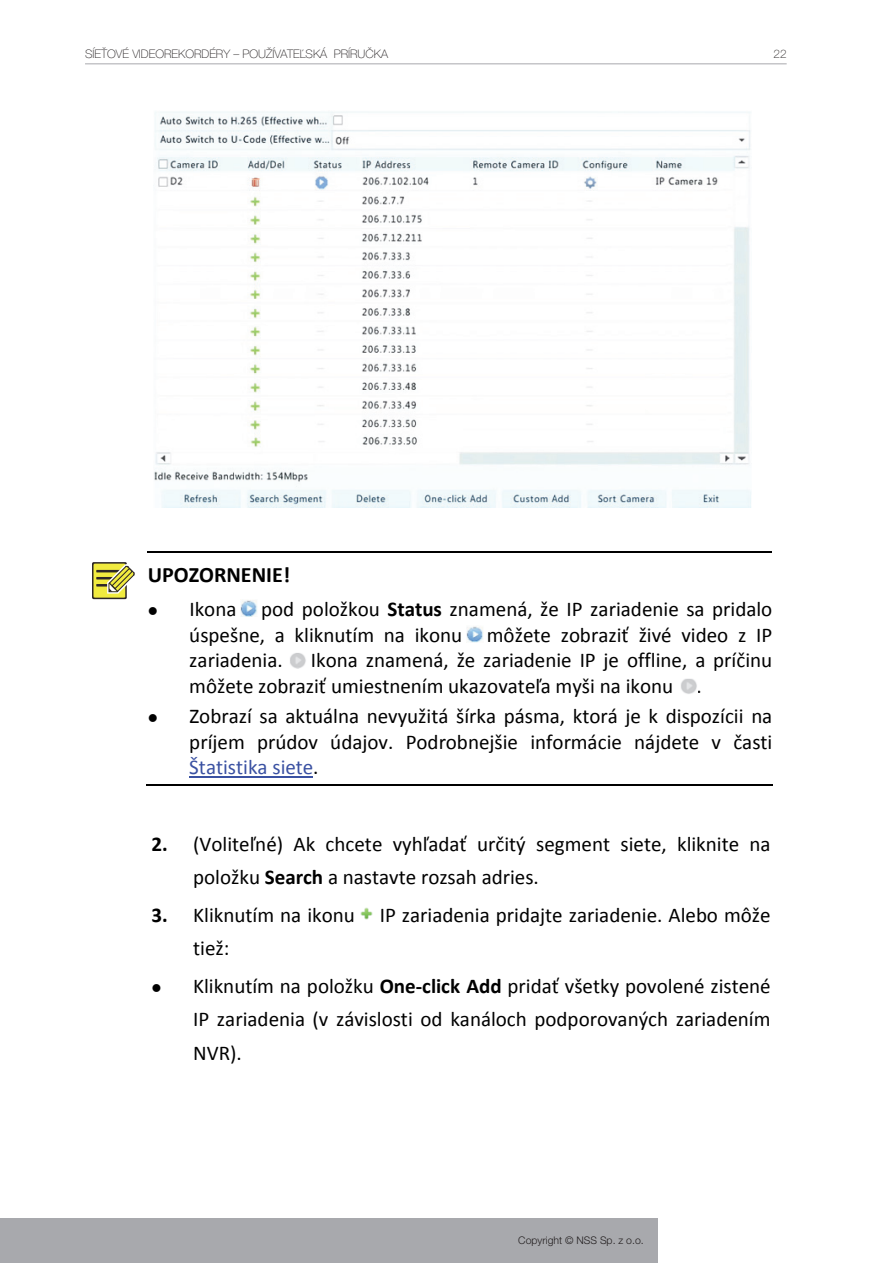
<style>
.page{position:relative;width:893px;height:1263px;background:#fff}
.page>*{position:absolute;margin:0;border:0;box-sizing:border-box;transform-origin:0 0}
.t1{font:700 22.05px "Calibri";color:#000}
.t2{font:21px/25.7px "Calibri";color:#000;text-align:justify}
.t3{font:100 11.85px "Helvetica Neue LT Pro";color:#231f20}
.t4{font:300 10.5px "Helvetica Neue LT Pro";color:#231f20}
.s1{font-weight:700}
.s2{color:#3a51a2}
</style>
<div class="page">
<div style="left:0;top:1218px;width:658px;height:45px;background:#a8a9ad"></div>
<hr style="left:189px;top:776px;width:124px;height:2px;background:#3a51a2">
<hr style="left:148px;top:551px;width:624px;height:1px;background:#000">
<hr style="left:146px;top:784px;width:626px;height:1px;background:#000">
<img style="left:154px;top:111px;width:597px;height:397px">
<svg style="left:92px;top:562px;width:43px;height:38px"></svg>
<img style="left:240px;top:600px;width:17px;height:17px">
<img style="left:466px;top:626px;width:17px;height:17px">
<img style="left:290px;top:653px;width:16px;height:15px">
<img style="left:681px;top:678px;width:16px;height:16px">
<img style="left:360px;top:907px;width:13px;height:13px">
<hr style="left:85px;top:63px;width:702px;height:1px;background:#a8a9ad">
<p class="t3" style="left:85px;top:47px;width:305px">SÍEŤOVÉ VIDEOREKORDÉRY – POUŽÍVATEĽSKÁ PRÍRUČKA</p>
<p class="t3" style="left:774px;top:47px;width:15px">22</p>
<p class="t1" style="left:148px;top:560px;width:144px">UPOZORNENIE!</p>
<p class="t2" style="left:189px;top:596px;width:585px;text-indent:-42px">● Ikona pod položkou <span class="s1">Status</span> znamená, že IP zariadenie sa pridalo úspešne, a kliknutím na ikonu môžete zobraziť živé video z IP zariadenia.</p>
<p class="t2" style="left:189px;top:648px;width:584px;text-indent:122px">Ikona znamená, že zariadenie IP je offline, a príčinu môžete zobraziť umiestnením ukazovateľa myši na ikonu .</p>
<p class="t2" style="left:189px;top:703px;width:585px;text-indent:-42px">● Zobrazí sa aktuálna nevyužitá šírka pásma, ktorá je k dispozícii na príjem prúdov údajov. Podrobnejšie informácie nájdete v časti <span class="s2">Štatistika siete</span>.</p>
<p class="t2" style="left:193px;top:827px;width:579px;line-height:33.5px;text-indent:-42px"><span class="s1">2.</span> (Voliteľné) Ak chcete vyhľadať určitý segment siete, kliknite na položku <span class="s1">Search</span> a nastavte rozsah adries.</p>
<p class="t2" style="left:193px;top:898px;width:579px;line-height:33.5px;text-indent:-42px"><span class="s1">3.</span> Kliknutím na ikonu IP zariadenia pridajte zariadenie. Alebo môže tiež:</p>
<p class="t2" style="left:193px;top:969px;width:579px;line-height:33.5px;text-indent:-42px">● Kliknutím na položku <span class="s1">One‐click Add</span> pridať všetky povolené zistené IP zariadenia (v závislosti od kanáloch podporovaných zariadením NVR).</p>
<p class="t4" style="left:518px;top:1234px;width:127px">Copyright © NSS Sp. z o.o.</p>
</div>
